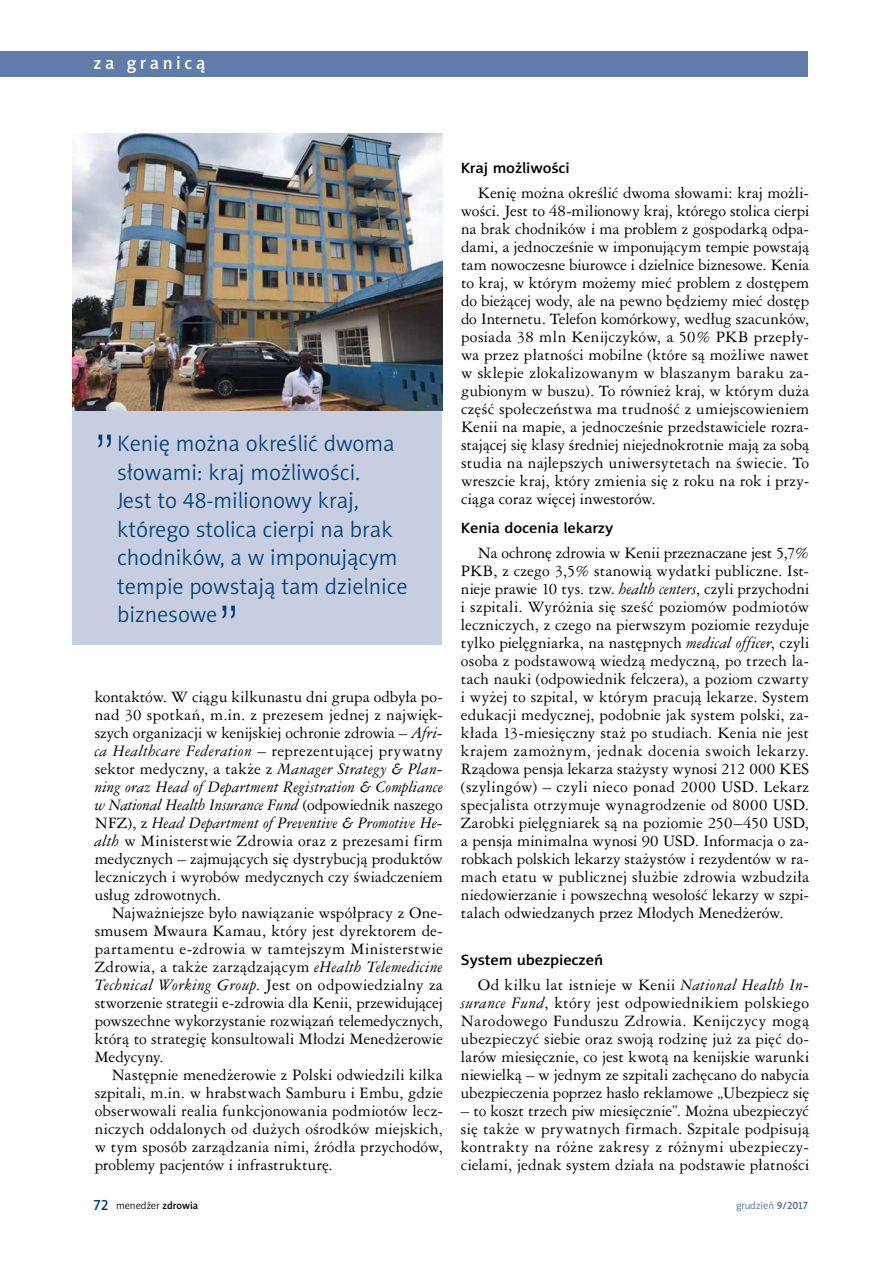
<style>
.page{position:relative;width:893px;height:1263px;background:#fff}
.page>*{position:absolute;margin:0;border:0;box-sizing:border-box;transform-origin:0 0}
.t1{font:52.5px "Swis 721 Lt PL";color:#004177}
.t2{font:22.5px/28.5px "Naomi Sans EFN Light";color:#004177}
.t3{font:18px "Naomi Sans EFN Medium";letter-spacing:.2em;color:#fff}
.t4{font:15px/18px "Ameri Garmnd PL";color:#000;text-align:justify}
.t5{font:15px "Naomi Sans EFN Medium";letter-spacing:-.01em;color:#000;scale:1.1 1}
.t6{font:10.5px "Naomi Sans EFN Light";color:#000}
.t7{font:10.5px "Naomi Sans EFN Light";color:#456b9c}
.s1{font-style:italic}
.s2{font-family:"Naomi Sans EFN Medium";font-size:15px;color:#004177}
.s3{font-family:"Naomi Sans EFN Medium"}
</style>
<div class="page">
<div style="left:0;top:51px;width:808px;height:26px;background:#607caa"></div>
<div style="left:72px;top:411px;width:370px;height:234px;background:#c7cee2"></div>
<img style="left:72px;top:133px;width:370px;height:278px">
<p class="t3" style="left:94px;top:52px;width:113px">za granicą</p>
<h1 class="t1" style="left:93px;top:421px;width:24px">”</h1>
<h2 class="t2" style="left:117px;top:429px;width:292px">Kenię można określić dwoma słowami: kraj możliwości.<br>Jest to 48-milionowy kraj, którego stolica cierpi na brak chodników, a w imponującym tempie powstają tam dzielnice biznesowe</h2>
<h1 class="t1" style="left:218px;top:592px;width:24px">”</h1>
<p class="t4" style="left:95px;top:687px;width:350px">kontaktów. W ciągu kilkunastu dni grupa odbyła po&shy;nad 30 spotkań, m.in. z prezesem jednej z najwięk&shy;szych organizacji w kenijskiej ochronie zdrowia – <span class="s1">Afri&shy;ca Healthcare Federation</span> – reprezentującej prywatny sektor medyczny, a także z <span class="s1">Manager Strategy &amp; Plan&shy;ning oraz Head of Department Registration &amp; Compliance w National Health Insurance Fund</span> (odpowiednik naszego NFZ), z <span class="s1">Head Department of Preventive &amp; Promotive He&shy;alth</span> w Ministerstwie Zdrowia oraz z prezesami firm medycznych – zajmujących się dystrybucją produktów leczniczych i wyrobów medycznych czy świadczeniem usług zdrowotnych.</p>
<p class="t4" style="left:95px;top:903px;width:350px;text-indent:17px">Najważniejsze było nawiązanie współpracy z One&shy;smusem Mwaura Kamau, który jest dyrektorem de&shy;partamentu e-zdrowia w tamtejszym Ministerstwie Zdrowia, a także zarządzającym <span class="s1">eHealth Telemedicine Technical Working Group</span>. Jest on odpowiedzialny za stworzenie strategii e-zdrowia dla Kenii, przewidującej powszechne wykorzystanie rozwiązań telemedycznych, którą to strategię konsultowali Młodzi Menedżerowie Medycyny.</p>
<p class="t4" style="left:95px;top:1065px;width:350px;text-indent:17px">Następnie menedżerowie z Polski odwiedzili kilka szpitali, m.in. w hrabstwach Samburu i Embu, gdzie obserwowali realia funkcjonowania podmiotów lecz&shy;niczych oddalonych od dużych ośrodków miejskich, w tym sposób zarządzania nimi, źródła przychodów, problemy pacjentów i infrastrukturę.</p>
<p class="t5" style="left:461px;top:159px;width:100px">Kraj możliwości</p>
<p class="t4" style="left:461px;top:183px;width:350px;text-indent:17px">Kenię można określić dwoma słowami: kraj możli&shy;wości. Jest to 48-milionowy kraj, którego stolica cierpi na brak chodników i ma problem z gospodarką odpa&shy;dami, a jednocześnie w imponującym tempie powstają tam nowoczesne biurowce i dzielnice biznesowe. Kenia to kraj, w którym możemy mieć problem z dostępem do bieżącej wody, ale na pewno będziemy mieć dostęp do Internetu. Telefon komórkowy, według szacunków, posiada 38 mln Kenijczyków, a 50% PKB przepły&shy;wa przez płatności mobilne (które są możliwe nawet w sklepie zlokalizowanym w blaszanym baraku za&shy;gubionym w buszu). To również kraj, w którym duża część społeczeństwa ma trudność z umiejscowieniem Kenii na mapie, a jednocześnie przedstawiciele rozra&shy;stającej się klasy średniej niejednokrotnie mają za sobą studia na najlepszych uniwersytetach na świecie. To wreszcie kraj, który zmienia się z roku na rok i przy&shy;ciąga coraz więcej inwestorów.</p>
<p class="t5" style="left:461px;top:519px;width:140px">Kenia docenia lekarzy</p>
<p class="t4" style="left:461px;top:543px;width:350px;text-indent:17px">Na ochronę zdrowia w Kenii przeznaczane jest 5,7% PKB, z czego 3,5% stanowią wydatki publiczne. Ist&shy;nieje prawie 10 tys. tzw. <span class="s1">health centers</span>, czyli przychodni i szpitali. Wyróżnia się sześć poziomów podmiotów leczniczych, z czego na pierwszym poziomie rezyduje tylko pielęgniarka, na następnych <span class="s1">medical officer</span>, czyli osoba z podstawową wiedzą medyczną, po trzech la&shy;tach nauki (odpowiednik felczera), a poziom czwarty i wyżej to szpital, w którym pracują lekarze. System edukacji medycznej, podobnie jak system polski, za&shy;kłada 13-miesięczny staż po studiach. Kenia nie jest krajem zamożnym, jednak docenia swoich lekarzy.<br>Rządowa pensja lekarza stażysty wynosi 212 000 KES (szylingów) – czyli nieco ponad 2000 USD. Lekarz specjalista otrzymuje wynagrodzenie od 8000 USD.<br>Zarobki pielęgniarek są na poziomie 250–450 USD, a pensja minimalna wynosi 90 USD. Informacja o za&shy;robkach polskich lekarzy stażystów i rezydentów w ra&shy;mach etatu w publicznej służbie zdrowia wzbudziła niedowierzanie i powszechną wesołość lekarzy w szpi&shy;talach odwiedzanych przez Młodych Menedżerów.</p>
<p class="t5" style="left:461px;top:951px;width:131px">System ubezpieczeń</p>
<p class="t4" style="left:461px;top:975px;width:350px;text-indent:17px">Od kilku lat istnieje w Kenii <span class="s1">National Health In&shy;surance Fund</span>, który jest odpowiednikiem polskiego Narodowego Funduszu Zdrowia. Kenijczycy mogą ubezpieczyć siebie oraz swoją rodzinę już za pięć do&shy;larów miesięcznie, co jest kwotą na kenijskie warunki niewielką – w jednym ze szpitali zachęcano do nabycia ubezpieczenia poprzez hasło reklamowe „Ubezpiecz się</p>
<p class="t4" style="left:461px;top:1101px;width:350px">– to koszt trzech piw miesięcznie”. Można ubezpieczyć się także w prywatnych firmach. Szpitale podpisują kontrakty na różne zakresy z różnymi ubezpieczy&shy;cielami, jednak system działa na podstawie płatności</p>
<p class="t6" style="left:94px;top:1199px;width:106px"><span class="s2">72</span> menedżer <span class="s3">zdrowia</span></p>
<p class="t7" style="left:736px;top:1199px;width:73px">grudzień <span class="s3">9/2017</span></p>
</div>
